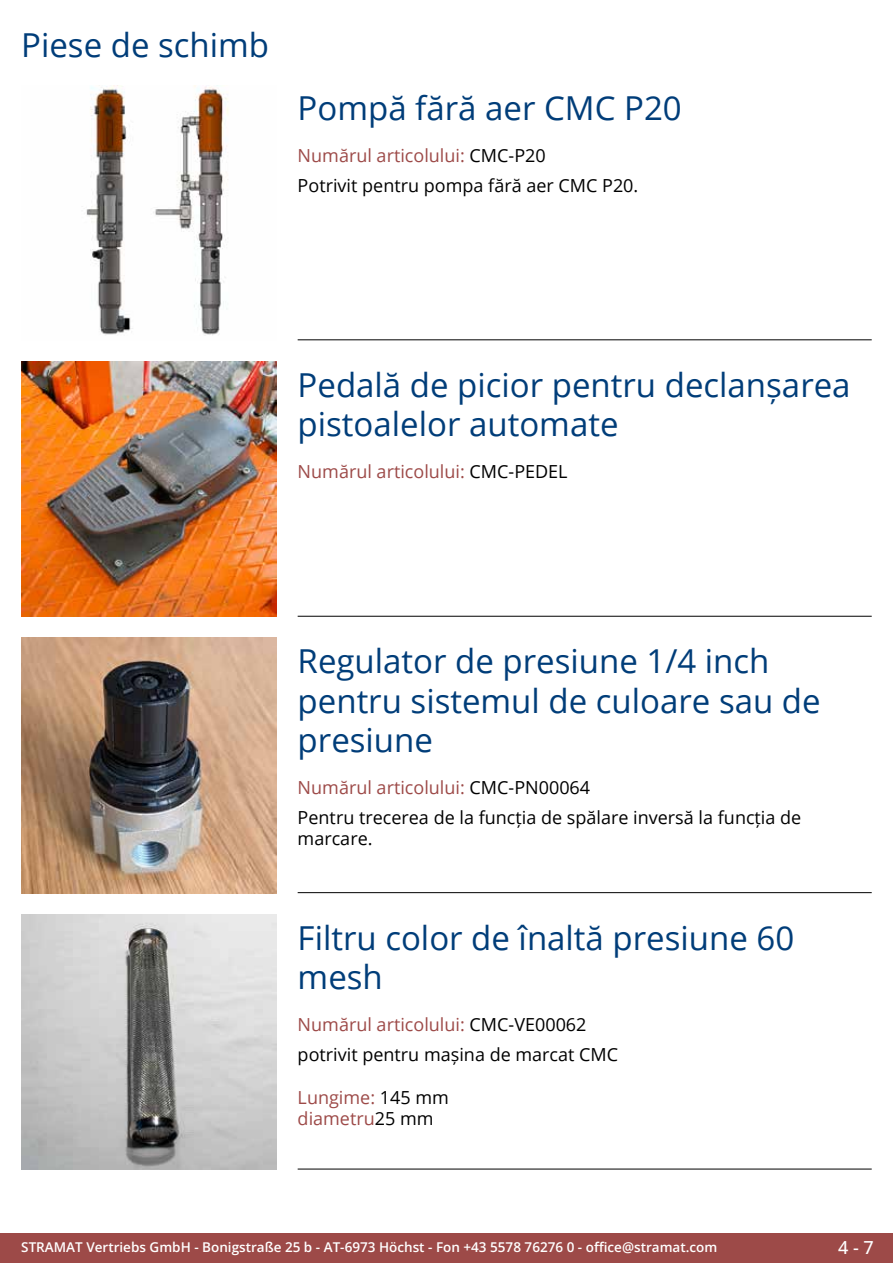
<style>
.page{position:relative;width:893px;height:1263px;background:#fff}
.page>*{position:absolute;margin:0;border:0;box-sizing:border-box;transform-origin:0 0}
.t1{font:33px/39.6px "Open Sans";color:#003d79}
.t2{font:18px/21.6px "Open Sans";color:#9d4a48}
.t3{font:18px/21.6px "Open Sans";color:#000}
.t4{font:500 18px "Open Sans";color:#fff}
.t5{font:600 13.5px "Open Sans";color:#fff}
.s1{color:#000}
</style>
<div class="page">
<div style="left:0;top:1233px;width:893px;height:30px;background:#9d4a48"></div>
<hr style="left:298px;top:340px;width:574px;height:1px;background:#000">
<hr style="left:298px;top:616px;width:574px;height:1px;background:#000">
<hr style="left:298px;top:892px;width:574px;height:1px;background:#000">
<hr style="left:298px;top:1169px;width:574px;height:1px;background:#000">
<img style="left:86px;top:85px;width:143px;height:250px">
<img style="left:21px;top:361px;width:255px;height:256px">
<img style="left:21px;top:638px;width:255px;height:255px">
<img style="left:21px;top:914px;width:255px;height:255px">
<p class="t1" style="left:21px;top:24px;width:249px">Piese de schimb</p>
<p class="t1" style="left:298px;top:88px;width:386px">Pompă fără aer CMC P20</p>
<p class="t2" style="left:298px;top:144px;width:250px">Numărul articolului: <span class="s1">CMC-P20</span></p>
<p class="t3" style="left:298px;top:174px;width:342px">Potrivit pentru pompa fără aer CMC P20.</p>
<p class="t1" style="left:298px;top:364px;width:554px">Pedală de picior pentru declanșarea pistoalelor automate</p>
<p class="t2" style="left:298px;top:460px;width:272px">Numărul articolului: <span class="s1">CMC-PEDEL</span></p>
<p class="t1" style="left:298px;top:640px;width:524px">Regulator de presiune 1/4 inch pentru sistemul de culoare sau de presiune</p>
<p class="t2" style="left:298px;top:776px;width:294px">Numărul articolului: <span class="s1">CMC-PN00064</span></p>
<p class="t3" style="left:298px;top:806px;width:505px">Pentru trecerea de la funcția de spălare inversă la funcția de marcare.</p>
<p class="t1" style="left:298px;top:917px;width:498px">Filtru color de înaltă presiune 60 mesh</p>
<p class="t2" style="left:298px;top:1013px;width:290px">Numărul articolului: <span class="s1">CMC-VE00062</span></p>
<p class="t3" style="left:298px;top:1043px;width:322px">potrivit pentru mașina de marcat CMC</p>
<p class="t2" style="left:298px;top:1086px;width:153px">Lungime: <span class="s1">145 mm </span>diametru<span class="s1">25 mm</span></p>
<p class="t5" style="left:21px;top:1238px;width:698px">STRAMAT Vertriebs GmbH - Bonigstraße 25 b - AT-6973 Höchst - Fon +43 5578 76276 0 - office@stramat.com</p>
<p class="t4" style="left:838px;top:1234px;width:37px">4 - 7</p>
</div>
